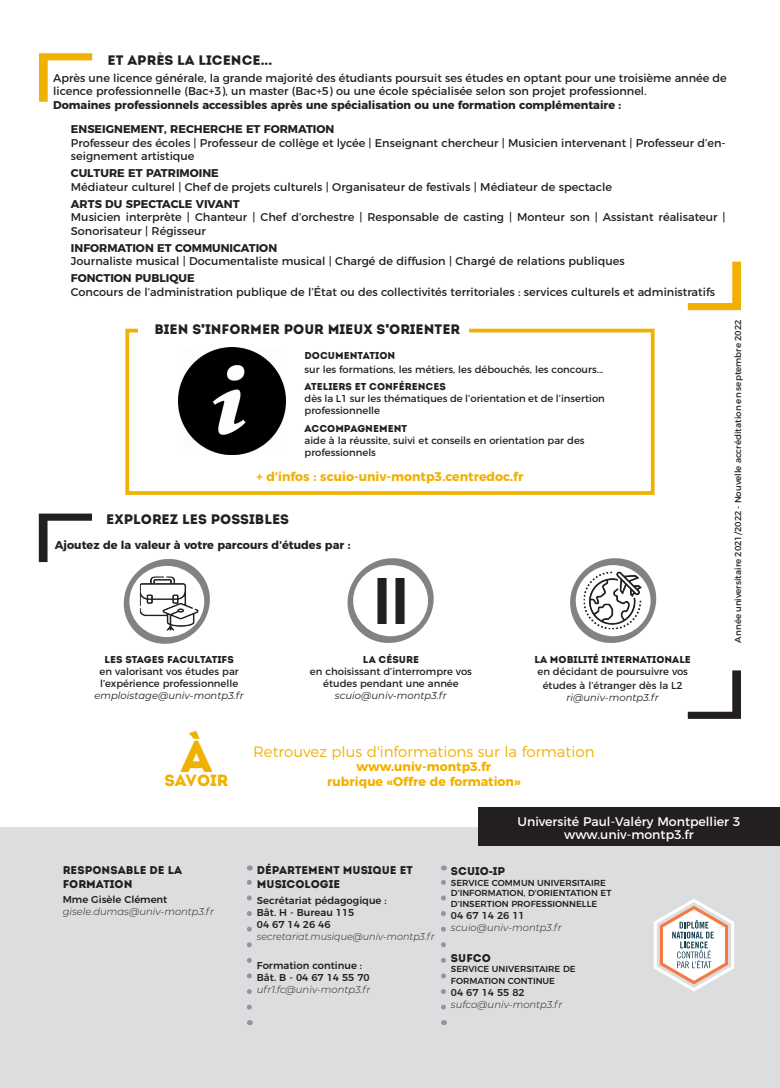
<style>
.page{position:relative;width:780px;height:1088px;background:#fff}
.page>*{position:absolute;margin:0;border:0;box-sizing:border-box;transform-origin:0 0}
.t1{font:44.12px "Intro";color:#f1b100}
.t2{font:16.25px "Intro";color:#f1b100}
.t3{font:300 15px "Montserrat";color:#f1b100}
.t4{font:13.75px "Intro";color:#231f20}
.t5{font:700 12.5px "Montserrat";color:#f1b100}
.t6{font:12.5px "Montserrat";color:#fff}
.t7{font:11.25px/13.5px "Montserrat";color:#231f20}
.t8{font:700 11.25px "Montserrat";color:#231f20}
.t9{font:11.25px/13.8px "Intro";color:#231f20}
.t10{font:10px/12px "Montserrat";color:#231f20}
.t11{font:500 10px "Montserrat";color:#231f20}
.t12{font:10px "Intro";color:#231f20}
.t13{font:italic 300 10px "Montserrat";color:#231f20}
.t14{font:italic 10px "Montserrat";color:#231f20}
.t15{font:italic 300 10px "Montserrat";color:#231f20;scale:.96 1}
.t16{font:500 8.75px/12px "Montserrat";color:#231f20}
.t17{font:8.75px "Montserrat";color:#231f20}
.s1{font-family:"Arial";font-weight:900}
</style>
<div class="page">
<div style="left:0;top:827px;width:780px;height:260px;background:#dcdddf"></div>
<div style="left:478px;top:807px;width:302px;height:38px;background:#231f20"></div>
<svg style="left:39px;top:53px;width:53px;height:49px"></svg>
<svg style="left:687px;top:262px;width:54px;height:48px"></svg>
<svg style="left:654px;top:899px;width:80px;height:92px"></svg>
<svg style="left:247px;top:880px;width:5px;height:127px"></svg>
<svg style="left:441px;top:880px;width:5px;height:127px"></svg>
<img style="left:179px;top:348px;width:106px;height:106px">
<div style="left:125px;top:329px;width:529px;height:166px;border:4px solid #f1b100"></div>
<div style="left:138px;top:322px;width:331px;height:13px;background:#fff"></div>
<svg style="left:687px;top:670px;width:54px;height:49px"></svg>
<svg style="left:39px;top:513px;width:53px;height:49px"></svg>
<svg style="left:123px;top:559px;width:87px;height:85px"></svg>
<div style="left:129px;top:566px;width:75px;height:71px;background:#fff;border-radius:50%"></div>
<img style="left:140px;top:576px;width:58px;height:54px">
<svg style="left:347px;top:558px;width:87px;height:85px"></svg>
<div style="left:353px;top:565px;width:75px;height:71px;background:#fff;border-radius:50%"></div>
<img style="left:377px;top:578px;width:28px;height:46px">
<svg style="left:570px;top:558px;width:87px;height:85px"></svg>
<div style="left:575px;top:565px;width:75px;height:71px;background:#fff;border-radius:50%"></div>
<img style="left:583px;top:571px;width:58px;height:58px">
<p class="t4" style="left:108px;top:52px;width:166px">ET APRÈS LA LICENCE...</p>
<p class="t7" style="left:53px;top:70px;width:675px">Après une licence générale, la grande majorité des étudiants poursuit ses études en optant pour une troisième année de licence professionnelle (Bac+3), un master (Bac+5) ou une école spécialisée selon son projet professionnel.</p>
<p class="t8" style="left:53px;top:96px;width:569px">Domaines professionnels accessibles après une spécialisation ou une formation complémentaire :</p>
<p class="t8" style="left:71px;top:120px;width:265px">ENSEIGNEMENT, RECHERCHE ET FORMATION</p>
<p class="t7" style="left:71px;top:135px;width:656px">Professeur des écoles | Professeur de collège et lycée | Enseignant chercheur | Musicien intervenant | Professeur d’en&shy;seignement artistique</p>
<p class="t8" style="left:71px;top:164px;width:149px">CULTURE ET PATRIMOINE</p>
<p class="t7" style="left:71px;top:179px;width:542px">Médiateur culturel | Chef de projets culturels | Organisateur de festivals | Médiateur de spectacle</p>
<p class="t8" style="left:71px;top:195px;width:170px">ARTS DU SPECTACLE VIVANT</p>
<p class="t7" style="left:71px;top:210px;width:656px">Musicien interprète | Chanteur | Chef d’orchestre | Responsable de casting | Monteur son | Assistant réalisateur |<br>Sonorisateur | Régisseur</p>
<p class="t8" style="left:71px;top:239px;width:208px">INFORMATION ET COMMUNICATION</p>
<p class="t7" style="left:71px;top:254px;width:555px">Journaliste musical | Documentaliste musical | Chargé de diffusion | Chargé de relations publiques</p>
<p class="t8" style="left:71px;top:269px;width:125px">FONCTION PUBLIQUE</p>
<p class="t7" style="left:71px;top:284px;width:645px">Concours de l’administration publique de l’État ou des collectivités territoriales : services culturels et administratifs</p>
<p class="t4" style="left:154px;top:321px;width:307px">BIEN S<span class="s1">'</span>INFORMER POUR MIEUX S<span class="s1">'</span>ORIENTER</p>
<p class="t12" style="left:304px;top:350px;width:92px">DOCUMENTATION</p>
<p class="t10" style="left:304px;top:363px;width:300px">sur les formations, les métiers, les débouchés, les concours...</p>
<p class="t12" style="left:304px;top:381px;width:143px">ATELIERS ET CONFÉRENCES</p>
<p class="t10" style="left:304px;top:392px;width:302px">dès la L1 sur les thématiques de l’orientation et de l’insertion professionnelle</p>
<p class="t12" style="left:304px;top:422px;width:104px">ACCOMPAGNEMENT</p>
<p class="t10" style="left:304px;top:433px;width:281px">aide à la réussite, suivi et conseils en orientation par des professionnels</p>
<p class="t5" style="left:256px;top:466px;width:268px">+ d’infos : scuio-univ-montp3.centredoc.fr</p>
<p class="t4" style="left:106px;top:511px;width:184px">EXPLOREZ LES POSSIBLES</p>
<p class="t8" style="left:55px;top:535px;width:297px">Ajoutez de la valeur à votre parcours d’études par :</p>
<p class="t12" style="left:104px;top:653px;width:131px">LES STAGES FACULTATIFS</p>
<p class="t10" style="left:100px;top:664px;width:141px">en valorisant vos études par l’expérience professionnelle</p>
<p class="t14" style="left:94px;top:688px;width:151px">emploistage@univ-montp3.fr</p>
<p class="t12" style="left:363px;top:653px;width:58px">LA CÉSURE</p>
<p class="t10" style="left:310px;top:664px;width:163px;text-align:center">en choisissant d’interrompre vos études pendant une année</p>
<p class="t14" style="left:335px;top:688px;width:113px">scuio@univ-montp3.fr</p>
<p class="t12" style="left:534px;top:653px;width:158px">LA MOBILITÉ INTERNATIONALE</p>
<p class="t10" style="left:537px;top:664px;width:152px">en décidant de poursuivre vos</p>
<p class="t10" style="left:542px;top:678px;width:141px">études à l’étranger dès la L2</p>
<p class="t14" style="left:566px;top:690px;width:94px">ri@univ-montp3.fr</p>
<p class="t1" style="left:181px;top:730px;width:33px">À</p>
<p class="t2" style="left:164px;top:770px;width:65px">SAVOIR</p>
<p class="t3" style="left:253px;top:740px;width:343px">Retrouvez plus d'informations sur la formation</p>
<p class="t5" style="left:356px;top:756px;width:136px">www.univ-montp3.fr</p>
<p class="t5" style="left:327px;top:771px;width:195px">rubrique «Offre de formation»</p>
<p class="t17" style="left:730px;top:642px;width:324px;rotate:-90deg">Année universitaire 2021/2022 - Nouvelle accréditation en septembre 2022</p>
<p class="t9" style="left:63px;top:863px;width:121px">RESPONSABLE DE LA<br>FORMATION</p>
<p class="t11" style="left:63px;top:892px;width:106px">Mme Gisèle Clément</p>
<p class="t13" style="left:63px;top:905px;width:153px">gisele.dumas@univ-montp3.fr</p>
<p class="t9" style="left:257px;top:863px;width:157px">DÉPARTEMENT MUSIQUE ET<br>MUSICOLOGIE</p>
<p class="t11" style="left:257px;top:892px;width:131px">Secrétariat pédagogique :</p>
<p class="t11" style="left:257px;top:904px;width:99px">Bât. H - Bureau 115</p>
<p class="t11" style="left:257px;top:916px;width:75px">04 67 14 26 46</p>
<p class="t15" style="left:257px;top:929px;width:186px">secretariat.musique@univ-montp3.fr</p>
<p class="t11" style="left:257px;top:958px;width:107px">Formation continue :</p>
<p class="t11" style="left:257px;top:970px;width:114px">Bât. B - 04 67 14 55 70</p>
<p class="t13" style="left:257px;top:983px;width:115px">ufr1.fc@univ-montp3.fr</p>
<p class="t6" style="left:517px;top:811px;width:224px">Université Paul-Valéry Montpellier 3</p>
<p class="t6" style="left:564px;top:824px;width:131px">www.univ-montp3.fr</p>
<p class="t9" style="left:451px;top:864px;width:56px">SCUIO<span class="s1">-</span>IP</p>
<p class="t16" style="left:451px;top:876px;width:156px">SERVICE COMMUN UNIVERSITAIRE</p>
<p class="t16" style="left:451px;top:886px;width:162px">D’INFORMATION, D’ORIENTATION ET</p>
<p class="t16" style="left:451px;top:897px;width:148px">D’INSERTION PROFESSIONNELLE</p>
<p class="t11" style="left:451px;top:907px;width:75px">04 67 14 26 11</p>
<p class="t13" style="left:451px;top:920px;width:112px">scuio@univ-montp3.fr</p>
<p class="t9" style="left:451px;top:951px;width:41px">SUFCO</p>
<p class="t16" style="left:451px;top:962px;width:126px">SERVICE UNIVERSITAIRE DE<br>FORMATION CONTINUE</p>
<p class="t11" style="left:451px;top:985px;width:75px">04 67 14 55 82</p>
<p class="t13" style="left:451px;top:998px;width:113px">sufco@univ-montp3.fr</p>
</div>
